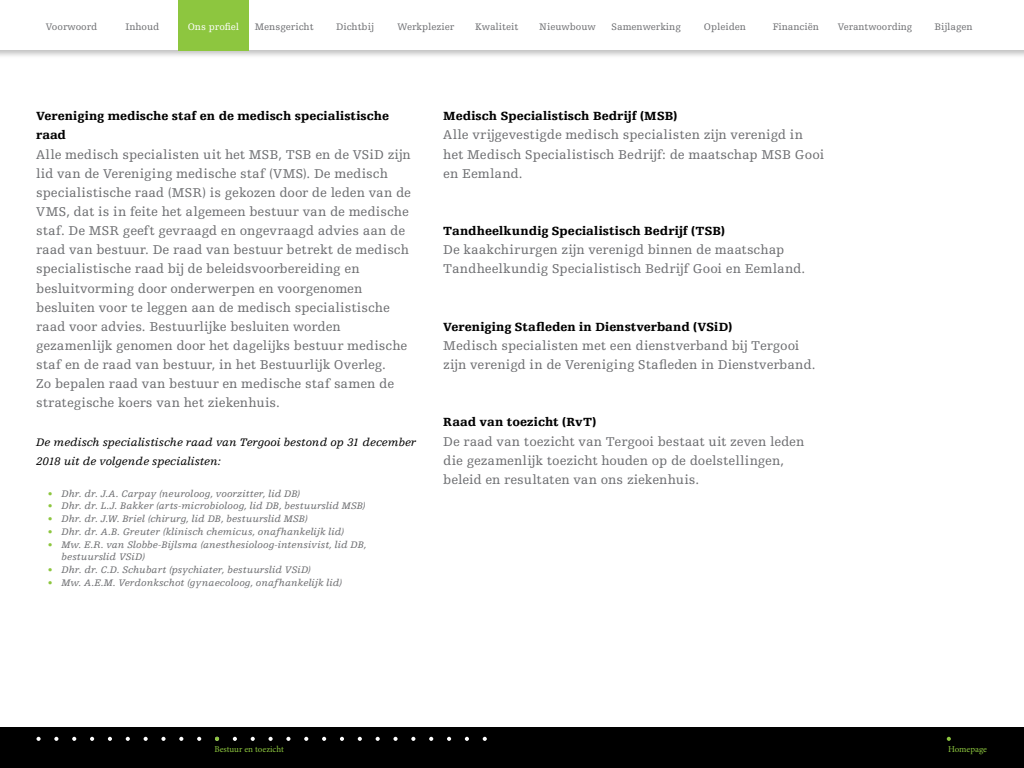
<style>
.page{position:relative;width:1024px;height:768px;background:#fff}
.page>*{position:absolute;margin:0;border:0;box-sizing:border-box;transform-origin:0 0}
.t1{font:13.5px/19.1px "Egyptienne FLT Std";color:#6d6e71}
.t2{font:900 12.5px/19.1px "Egyptienne FLT Std";letter-spacing:.005em;color:#000}
.t3{font:italic 11.5px/19.1px "Egyptienne FLT Std";letter-spacing:.005em;color:#000}
.t4{font:italic 10px/12.8px "Egyptienne FLT Std";letter-spacing:.01em;color:#6d6e71}
.t5{font:10px "Egyptienne FLT Std";color:#6d6e71}
.t6{font:10px "Egyptienne FLT Std";color:#fff}
.t7{font:9px "Minion Pro";letter-spacing:-.005em;color:#8dc63f}
.s1{color:#8dc63f}
</style>
<div class="page">
<div style="left:0;top:0;width:1024px;height:59px;background:#000;opacity:.25"></div>
<div style="left:0;top:0;width:1024px;height:50px;background:#fff"></div>
<div style="left:0;top:728px;width:1024px;height:40px;background:#000"></div>
<svg style="left:947px;top:737px;width:4px;height:4px"></svg>
<svg style="left:36px;top:737px;width:5px;height:4px"></svg>
<svg style="left:54px;top:737px;width:4px;height:4px"></svg>
<svg style="left:72px;top:737px;width:4px;height:4px"></svg>
<svg style="left:90px;top:737px;width:4px;height:4px"></svg>
<svg style="left:108px;top:737px;width:4px;height:4px"></svg>
<svg style="left:126px;top:737px;width:4px;height:4px"></svg>
<svg style="left:144px;top:737px;width:4px;height:4px"></svg>
<svg style="left:161px;top:737px;width:5px;height:4px"></svg>
<svg style="left:179px;top:737px;width:4px;height:4px"></svg>
<svg style="left:197px;top:737px;width:4px;height:4px"></svg>
<svg style="left:233px;top:737px;width:4px;height:4px"></svg>
<svg style="left:251px;top:737px;width:4px;height:4px"></svg>
<svg style="left:269px;top:737px;width:4px;height:4px"></svg>
<svg style="left:286px;top:737px;width:4px;height:4px"></svg>
<svg style="left:304px;top:737px;width:4px;height:4px"></svg>
<svg style="left:322px;top:737px;width:4px;height:4px"></svg>
<svg style="left:340px;top:737px;width:4px;height:4px"></svg>
<svg style="left:358px;top:737px;width:4px;height:4px"></svg>
<svg style="left:376px;top:737px;width:4px;height:4px"></svg>
<svg style="left:393px;top:737px;width:5px;height:4px"></svg>
<svg style="left:411px;top:737px;width:4px;height:4px"></svg>
<svg style="left:429px;top:737px;width:4px;height:4px"></svg>
<svg style="left:447px;top:737px;width:4px;height:4px"></svg>
<svg style="left:465px;top:737px;width:4px;height:4px"></svg>
<svg style="left:483px;top:737px;width:4px;height:4px"></svg>
<svg style="left:215px;top:737px;width:4px;height:4px"></svg>
<div style="left:178px;top:0;width:71px;height:50px;background:#8dc63f"></div>
<p class="t5" style="left:46px;top:21px;width:53px">Voorwoord</p>
<p class="t5" style="left:125px;top:21px;width:35px">Inhoud</p>
<p class="t6" style="left:188px;top:21px;width:53px">Ons profiel</p>
<p class="t5" style="left:255px;top:21px;width:60px">Mensgericht</p>
<p class="t5" style="left:336px;top:21px;width:39px">Dichtbij</p>
<p class="t5" style="left:398px;top:21px;width:58px">Werkplezier</p>
<p class="t5" style="left:475px;top:21px;width:45px">Kwaliteit</p>
<p class="t5" style="left:539px;top:21px;width:58px">Nieuwbouw</p>
<p class="t5" style="left:612px;top:21px;width:71px">Samenwerking</p>
<p class="t5" style="left:704px;top:21px;width:44px">Opleiden</p>
<p class="t5" style="left:773px;top:21px;width:48px">Financiën</p>
<p class="t5" style="left:838px;top:21px;width:76px">Verantwoording</p>
<p class="t5" style="left:934px;top:21px;width:40px">Bijlagen</p>
<p class="t2" style="left:36px;top:107px;width:354px">Vereniging medische staf en de medisch specialistische raad</p>
<p class="t1" style="left:36px;top:145px;width:376px">Alle medisch specialisten uit het MSB, TSB en de VSiD zijn lid van de Vereniging medische staf (VMS). De medisch specialistische raad (MSR) is gekozen door de leden van de VMS, dat is in feite het algemeen bestuur van de medische staf. De MSR geeft gevraagd en ongevraagd advies aan de raad van bestuur. De raad van bestuur betrekt de medisch specialistische raad bij de beleidsvoorbereiding en besluitvorming door onderwerpen en voorgenomen besluiten voor te leggen aan de medisch specialistische raad voor advies. Bestuurlijke besluiten worden gezamenlijk genomen door het dagelijks bestuur medische staf en de raad van bestuur, in het Bestuurlijk Overleg.<br>Zo bepalen raad van bestuur en medische staf samen de strategische koers van het ziekenhuis.</p>
<p class="t3" style="left:36px;top:432px;width:381px">De medisch specialistische raad van Tergooi bestond op 31 december<br>2018 uit de volgende specialisten:</p>
<p class="t4" style="left:47px;top:487px;width:254px"><span class="s1">•</span> Dhr. dr. J.A. Carpay (neuroloog, voorzitter, lid DB)</p>
<p class="t4" style="left:47px;top:500px;width:320px"><span class="s1">•</span> Dhr. dr. L.J. Bakker (arts-microbioloog, lid DB, bestuurslid MSB)</p>
<p class="t4" style="left:47px;top:513px;width:262px"><span class="s1">•</span> Dhr. dr. J.W. Briel (chirurg, lid DB, bestuurslid MSB)</p>
<p class="t4" style="left:47px;top:525px;width:298px"><span class="s1">•</span> Dhr. dr. A.B. Greuter (klinisch chemicus, onafhankelijk lid)</p>
<p class="t4" style="left:62px;top:538px;width:307px;text-indent:-14px"><span class="s1">•</span> Mw. E.R. van Slobbe-Bijlsma (anesthesioloog-intensivist, lid DB, bestuurslid VSiD)</p>
<p class="t4" style="left:47px;top:564px;width:265px"><span class="s1">•</span> Dhr. dr. C.D. Schubart (psychiater, bestuurslid VSiD)</p>
<p class="t4" style="left:47px;top:576px;width:296px"><span class="s1">•</span> Mw. A.E.M. Verdonkschot (gynaecoloog, onafhankelijk lid)</p>
<p class="t2" style="left:443px;top:107px;width:235px">Medisch Specialistisch Bedrijf (MSB)</p>
<p class="t1" style="left:443px;top:126px;width:382px">Alle vrijgevestigde medisch specialisten zijn verenigd in het Medisch Specialistisch Bedrijf: de maatschap MSB Gooi en Eemland.</p>
<p class="t2" style="left:443px;top:222px;width:283px">Tandheelkundig Specialistisch Bedrijf (TSB)</p>
<p class="t1" style="left:443px;top:240px;width:363px">De kaakchirurgen zijn verenigd binnen de maatschap<br>Tandheelkundig Specialistisch Bedrijf Gooi en Eemland.</p>
<p class="t2" style="left:443px;top:317px;width:291px">Vereniging Stafleden in Dienstverband (VSiD)</p>
<p class="t1" style="left:443px;top:336px;width:374px">Medisch specialisten met een dienstverband bij Tergooi zijn verenigd in de Vereniging Stafleden in Dienstverband.</p>
<p class="t2" style="left:443px;top:413px;width:155px">Raad van toezicht (RvT)</p>
<p class="t1" style="left:443px;top:432px;width:363px">De raad van toezicht van Tergooi bestaat uit zeven leden die gezamenlijk toezicht houden op de doelstellingen, beleid en resultaten van ons ziekenhuis.</p>
<p class="t7" style="left:214px;top:743px;width:71px">Bestuur en toezicht</p>
<p class="t7" style="left:948px;top:743px;width:40px">Homepage</p>
</div>
